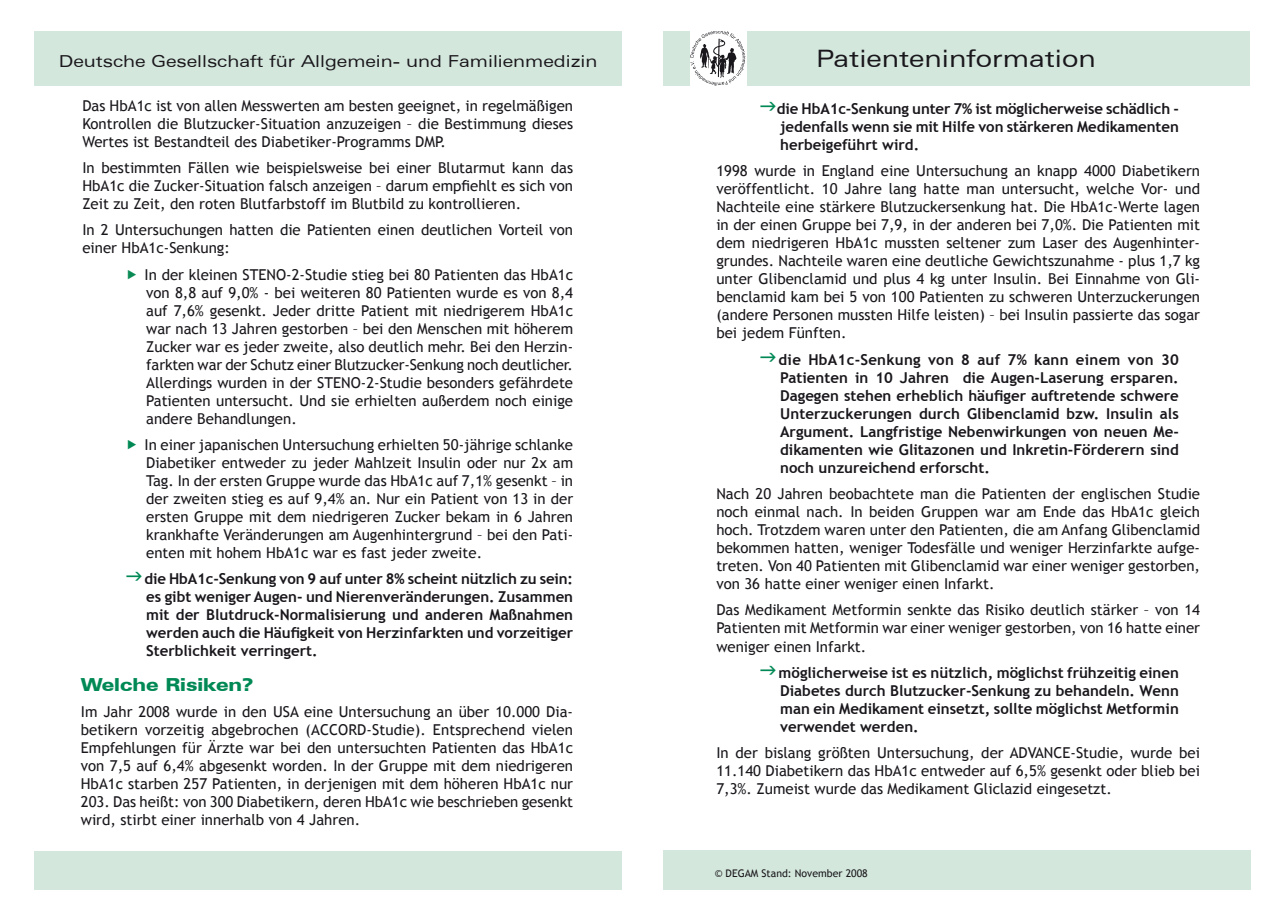
<style>
.page{position:relative;width:1285px;height:919px;background:#fff}
.page>*{position:absolute;margin:0;border:0;box-sizing:border-box;transform-origin:0 0}
.t1{font:expanded 24px "Zurich BT";color:#1a171c}
.Text{font:900 expanded 18px "Zurich BT";color:#008955}
.t2{font:expanded 16.5px "Zurich BT";color:#1a171c}
.Text-2{font:15px/18px "Trebuchet MS";color:#1a171c;text-align:justify}
.Text-3{font:700 15px/18px "Trebuchet MS";color:#1a171c;text-align:justify}
.t3{font:10.5px "Trebuchet MS";color:#1a171c}
</style>
<div class="page">
<div style="left:34px;top:31px;width:587px;height:54px;background:#d3e7dc"></div>
<div style="left:34px;top:850px;width:587px;height:39px;background:#d3e7dc"></div>
<div style="left:663px;top:849px;width:587px;height:40px;background:#d3e7dc"></div>
<img style="left:690px;top:31px;width:55px;height:55px">
<div style="left:663px;top:31px;width:26px;height:55px;background:#d3e7dc"></div>
<div style="left:747px;top:31px;width:502px;height:54px;background:#d3e7dc"></div>
<p class="t2" style="left:59px;top:51px;width:540px">Deutsche Gesellschaft für Allgemein- und Familienmedizin</p>
<p class="t1" style="left:815px;top:45px;width:281px">Patienteninformation</p>
<p class="Text-2" style="left:82px;top:97px;width:492px">Das HbA1c ist von allen Messwerten am besten geeignet, in regelmäßigen Kontrollen die Blutzucker-Situation anzuzeigen – die Bestimmung dieses Wertes ist Bestandteil des Diabetiker-Programms DMP.</p>
<p class="Text-2" style="left:82px;top:159px;width:492px">In bestimmten Fällen wie beispielsweise bei einer Blutarmut kann das HbA1c die Zucker-Situation falsch anzeigen – darum empfiehlt es sich von Zeit zu Zeit, den roten Blutfarbstoff im Blutbild zu kontrollieren.</p>
<p class="Text-2" style="left:82px;top:221px;width:492px">In 2 Untersuchungen hatten die Patienten einen deutlichen Vorteil von einer HbA1c-Senkung:</p>
<p class="Text-2" style="left:145px;top:265px;width:430px">In der kleinen STENO-2-Studie stieg bei 80 Patienten das HbA1c von 8,8 auf 9,0% - bei weiteren 80 Patienten wurde es von 8,4 auf 7,6% gesenkt. Jeder dritte Patient mit niedrigerem HbA1c war nach 13 Jahren gestorben – bei den Menschen mit höherem Zucker war es jeder zweite, also deutlich mehr. Bei den Herzin&shy;farkten war der Schutz einer Blutzucker-Senkung noch deutlicher.<br>Allerdings wurden in der STENO-2-Studie besonders gefährdete Patienten untersucht. Und sie erhielten außerdem noch einige andere Behandlungen.</p>
<p class="Text-2" style="left:145px;top:435px;width:430px">In einer japanischen Untersuchung erhielten 50-jährige schlanke Diabetiker entweder zu jeder Mahlzeit Insulin oder nur 2x am Tag. In der ersten Gruppe wurde das HbA1c auf 7,1% gesenkt – in der zweiten stieg es auf 9,4% an. Nur ein Patient von 13 in der ersten Gruppe mit dem niedrigeren Zucker bekam in 6 Jahren krankhafte Veränderungen am Augenhintergrund – bei den Pati&shy;enten mit hohem HbA1c war es fast jeder zweite.</p>
<p class="Text-3" style="left:145px;top:569px;width:430px">die HbA1c-Senkung von 9 auf unter 8% scheint nützlich zu sein: es gibt weniger Augen- und Nierenveränderungen. Zusammen mit der Blutdruck-Normalisierung und anderen Maßnahmen werden auch die Häufigkeit von Herzinfarkten und vorzeitiger Sterblichkeit verringert.</p>
<p class="Text" style="left:81px;top:673px;width:174px">Welche Risiken?</p>
<p class="Text-2" style="left:81px;top:703px;width:493px">Im Jahr 2008 wurde in den USA eine Untersuchung an über 10.000 Dia&shy;betikern vorzeitig abgebrochen (ACCORD-Studie). Entsprechend vielen Empfehlungen für Ärzte war bei den untersuchten Patienten das HbA1c von 7,5 auf 6,4% abgesenkt worden. In der Gruppe mit dem niedrigeren HbA1c starben 257 Patienten, in derjenigen mit dem höheren HbA1c nur 203. Das heißt: von 300 Diabetikern, deren HbA1c wie beschrieben gesenkt wird, stirbt einer innerhalb von 4 Jahren.</p>
<p class="Text-3" style="left:776px;top:100px;width:403px">die HbA1c-Senkung unter 7% ist möglicherweise schädlich - jedenfalls wenn sie mit Hilfe von stärkeren Medikamenten herbeigeführt wird.</p>
<p class="Text-2" style="left:716px;top:162px;width:485px">1998 wurde in England eine Untersuchung an knapp 4000 Diabetikern veröffentlicht. 10 Jahre lang hatte man untersucht, welche Vor- und Nachteile eine stärkere Blutzuckersenkung hat. Die HbA1c-Werte lagen in der einen Gruppe bei 7,9, in der anderen bei 7,0%. Die Patienten mit dem niedrigeren HbA1c mussten seltener zum Laser des Augenhinter&shy;grundes. Nachteile waren eine deutliche Gewichtszunahme - plus 1,7 kg unter Glibenclamid und plus 4 kg unter Insulin. Bei Einnahme von Gli&shy;benclamid kam bei 5 von 100 Patienten zu schweren Unterzuckerungen (andere Personen mussten Hilfe leisten) – bei Insulin passierte das sogar bei jedem Fünften.</p>
<p class="Text-3" style="left:778px;top:350px;width:402px">die HbA1c-Senkung von 8 auf 7% kann einem von 30<br>Patienten in 10 Jahren die Augen-Laserung ersparen.<br>Dagegen stehen erheblich häufiger auftretende schwere Unterzuckerungen durch Glibenclamid bzw. Insulin als Argument. Langfristige Nebenwirkungen von neuen Me&shy;dikamenten wie Glitazonen und Inkretin-Förderern sind noch unzureichend erforscht.</p>
<p class="Text-2" style="left:716px;top:485px;width:485px">Nach 20 Jahren beobachtete man die Patienten der englischen Studie noch einmal nach. In beiden Gruppen war am Ende das HbA1c gleich hoch. Trotzdem waren unter den Patienten, die am Anfang Glibenclamid bekommen hatten, weniger Todesfälle und weniger Herzinfarkte aufge&shy;treten. Von 40 Patienten mit Glibenclamid war einer weniger gestorben, von 36 hatte einer weniger einen Infarkt.</p>
<p class="Text-2" style="left:716px;top:601px;width:485px">Das Medikament Metformin senkte das Risiko deutlich stärker – von 14<br>Patienten mit Metformin war einer weniger gestorben, von 16 hatte einer weniger einen Infarkt.</p>
<p class="Text-3" style="left:778px;top:663px;width:401px">möglicherweise ist es nützlich, möglichst frühzeitig einen Diabetes durch Blutzucker-Senkung zu behandeln. Wenn man ein Medikament einsetzt, sollte möglichst Metformin verwendet werden.</p>
<p class="Text-2" style="left:716px;top:744px;width:485px">In der bislang größten Untersuchung, der ADVANCE-Studie, wurde bei 11.140 Diabetikern das HbA1c entweder auf 6,5% gesenkt oder blieb bei 7,3%. Zumeist wurde das Medikament Gliclazid eingesetzt.</p>
<p class="t3" style="left:714px;top:866px;width:154px">© DEGAM Stand: November 2008</p>
</div>
